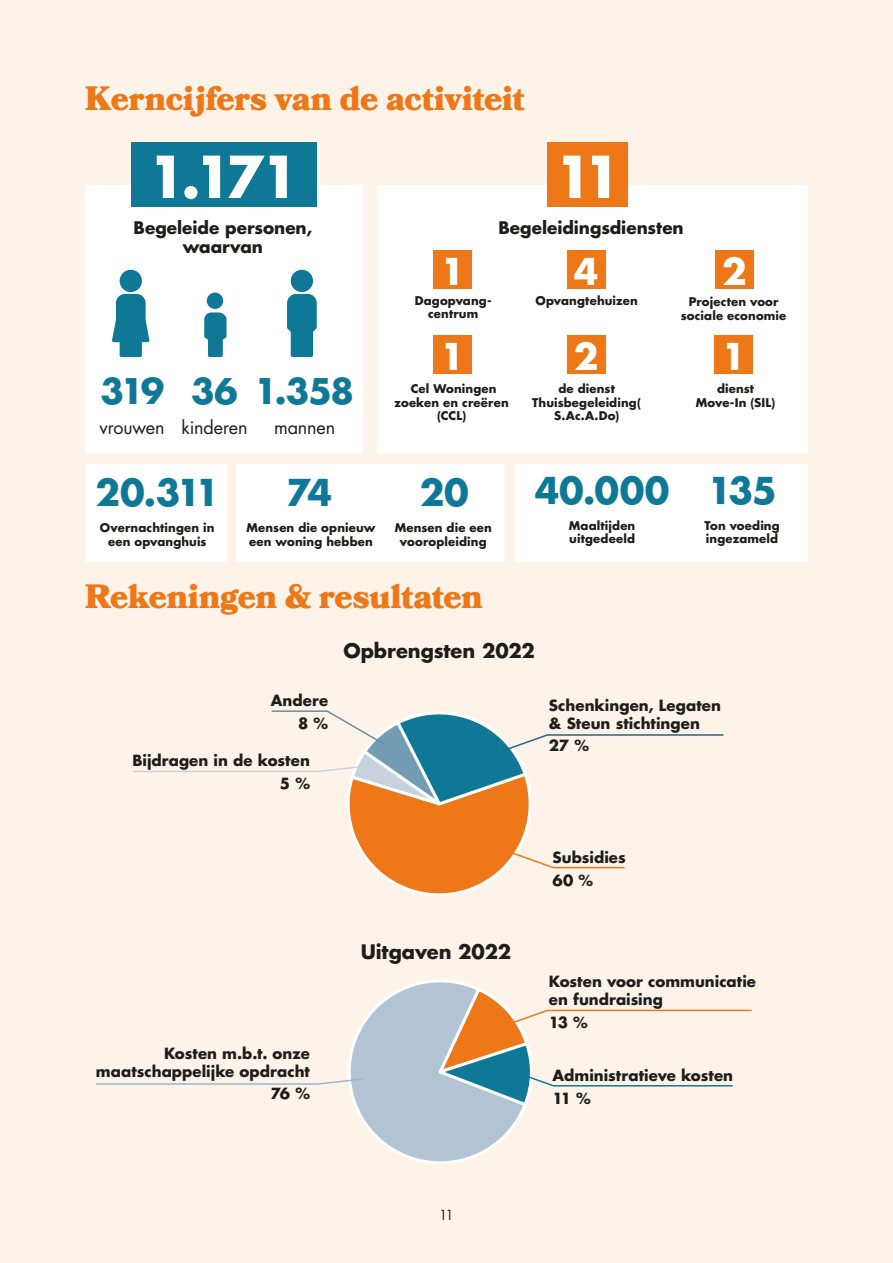
<style>
.page{position:relative;width:893px;height:1263px;background:#fef3e9}
.page>*{position:absolute;margin:0;border:0;box-sizing:border-box;transform-origin:0 0}
.t1{font:700 56.25px "Futura Std";color:#fff}
.t2{font:700 36px "Futura Std";letter-spacing:-.02em;color:#107897}
.t3{font:700 36px "Futura Std";color:#fff}
.t4{font:700 34.35px "Futura Std";letter-spacing:-.04em;color:#107897}
.t5{font:900 33.75px "Bookmania";letter-spacing:-.005em;color:#ee7718}
.t6{font:700 19.5px "Futura Std";color:#1d1d1b}
.t7{font:18px "Futura Std";letter-spacing:-.005em;color:#1d1d1b}
.t8{font:700 16.8px/19px "Futura Std";color:#1d1d1b;text-align:center}
.t9{font:700 15px/22.5px "Futura Std";color:#1d1d1b}
.t10{font:13.5px "Futura Std";color:#1d1d1b}
.t11{font:700 11.7px/13.5px "Futura Std";letter-spacing:.01em;color:#1d1d1b;text-align:center}
</style>
<div class="page">
<svg style="left:133px;top:710px;width:591px;height:186px"></svg>
<svg style="left:95px;top:979px;width:657px;height:185px"></svg>
<div style="left:86px;top:185px;width:277px;height:267px;background:#fff"></div>
<div style="left:378px;top:185px;width:430px;height:267px;background:#fff"></div>
<div style="left:516px;top:464px;width:292px;height:98px;background:#fff"></div>
<div style="left:237px;top:464px;width:268px;height:98px;background:#fff"></div>
<div style="left:86px;top:464px;width:141px;height:98px;background:#fff"></div>
<div style="left:131px;top:142px;width:185px;height:65px;background:#107897"></div>
<div style="left:548px;top:142px;width:80px;height:65px;background:#ee7718"></div>
<div style="left:434px;top:251px;width:38px;height:38px;background:#ee7718"></div>
<div style="left:433px;top:336px;width:39px;height:38px;background:#ee7718"></div>
<div style="left:567px;top:251px;width:38px;height:38px;background:#ee7718"></div>
<div style="left:567px;top:336px;width:38px;height:38px;background:#ee7718"></div>
<div style="left:715px;top:251px;width:39px;height:38px;background:#ee7718"></div>
<div style="left:715px;top:336px;width:38px;height:38px;background:#ee7718"></div>
<svg style="left:287px;top:294px;width:30px;height:63px;background:#308aa5"></svg>
<div style="left:291px;top:270px;width:22px;height:22px;background:#107897;border-radius:50%"></div>
<svg style="left:204px;top:312px;width:23px;height:45px"></svg>
<div style="left:207px;top:293px;width:16px;height:16px;background:#107897;border-radius:50%"></div>
<svg style="left:112px;top:294px;width:37px;height:63px"></svg>
<div style="left:120px;top:270px;width:22px;height:22px;background:#107897;border-radius:50%"></div>
<h3 class="t5" style="left:85px;top:79px;width:441px">Kerncijfers van de activiteit</h3>
<h1 class="t1" style="left:148px;top:140px;width:153px">1.171</h1>
<h1 class="t1" style="left:554px;top:140px;width:69px">11</h1>
<h3 class="t8" style="left:134px;top:218px;width:180px">Begeleide personen, waarvan</h3>
<h3 class="t8" style="left:498px;top:218px;width:187px">Begeleidingsdiensten</h3>
<h2 class="t3" style="left:440px;top:247px;width:26px">1</h2>
<h2 class="t3" style="left:574px;top:247px;width:26px">4</h2>
<h2 class="t3" style="left:722px;top:247px;width:26px">2</h2>
<h3 class="t4" style="left:100px;top:369px;width:255px">319 36 1.358</h3>
<h3 class="t7" style="left:100px;top:416px;width:150px">vrouwen kinderen</h3>
<h3 class="t7" style="left:274px;top:416px;width:63px">mannen</h3>
<p class="t11" style="left:415px;top:293px;width:78px">Dagopvang&shy;centrum</p>
<p class="t11" style="left:535px;top:294px;width:104px">Opvangtehuizen</p>
<p class="t11" style="left:681px;top:295px;width:107px">Projecten voor sociale economie</p>
<h2 class="t3" style="left:440px;top:332px;width:26px">1</h2>
<h2 class="t3" style="left:574px;top:332px;width:26px">2</h2>
<h2 class="t3" style="left:722px;top:332px;width:26px">1</h2>
<p class="t11" style="left:394px;top:382px;width:116px">Cel Woningen zoeken en creëren (CCL)</p>
<p class="t11" style="left:532px;top:382px;width:110px">de dienst<br>Thuisbegeleiding(<br>S.Ac.A.Do)</p>
<p class="t11" style="left:696px;top:382px;width:81px">dienst<br>Move-In (SIL)</p>
<h2 class="t2" style="left:96px;top:469px;width:126px">20.311</h2>
<h2 class="t2" style="left:287px;top:469px;width:47px">74</h2>
<h2 class="t2" style="left:420px;top:469px;width:51px">20</h2>
<h2 class="t2" style="left:535px;top:467px;width:243px">40.000 135</h2>
<p class="t11" style="left:100px;top:521px;width:116px">Overnachtingen in een opvanghuis</p>
<p class="t11" style="left:246px;top:521px;width:131px;text-align:left">Mensen die opnieuw een woning hebben</p>
<p class="t11" style="left:569px;top:519px;width:68px;text-align:left">Maaltijden uitgedeeld</p>
<p class="t11" style="left:395px;top:521px;width:99px">Mensen die een vooropleiding</p>
<p class="t11" style="left:704px;top:519px;width:77px;text-align:left">Ton voeding ingezameld</p>
<h3 class="t5" style="left:85px;top:576px;width:399px">Rekeningen &amp; resultaten</h3>
<p class="t9" style="left:271px;top:689px;width:59px;text-align:right">Andere<br>8 %</p>
<p class="t9" style="left:132px;top:749px;width:179px;text-align:right">Bijdragen in de kosten<br>5 %</p>
<h3 class="t6" style="left:343px;top:638px;width:193px">Opbrengsten 2022</h3>
<p class="t9" style="left:549px;top:696px;width:174px;line-height:18px">Schenkingen, Legaten &amp; Steun stichtingen</p>
<p class="t9" style="left:549px;top:734px;width:42px">27 %</p>
<p class="t9" style="left:96px;top:1044px;width:216px;line-height:18px;text-align:right">Kosten m.b.t. onze maatschappelijke opdracht</p>
<p class="t9" style="left:271px;top:1082px;width:41px">76 %</p>
<h3 class="t6" style="left:361px;top:939px;width:152px">Uitgaven 2022</h3>
<p class="t9" style="left:553px;top:846px;width:75px">Subsidies<br>60 %</p>
<p class="t9" style="left:549px;top:972px;width:209px;line-height:18px">Kosten voor communicatie en fundraising</p>
<p class="t9" style="left:549px;top:1011px;width:41px">13 %</p>
<p class="t9" style="left:553px;top:1064px;width:182px">Administratieve kosten<br>11 %</p>
<p class="t10" style="left:439px;top:1206px;width:16px">11</p>
</div>
